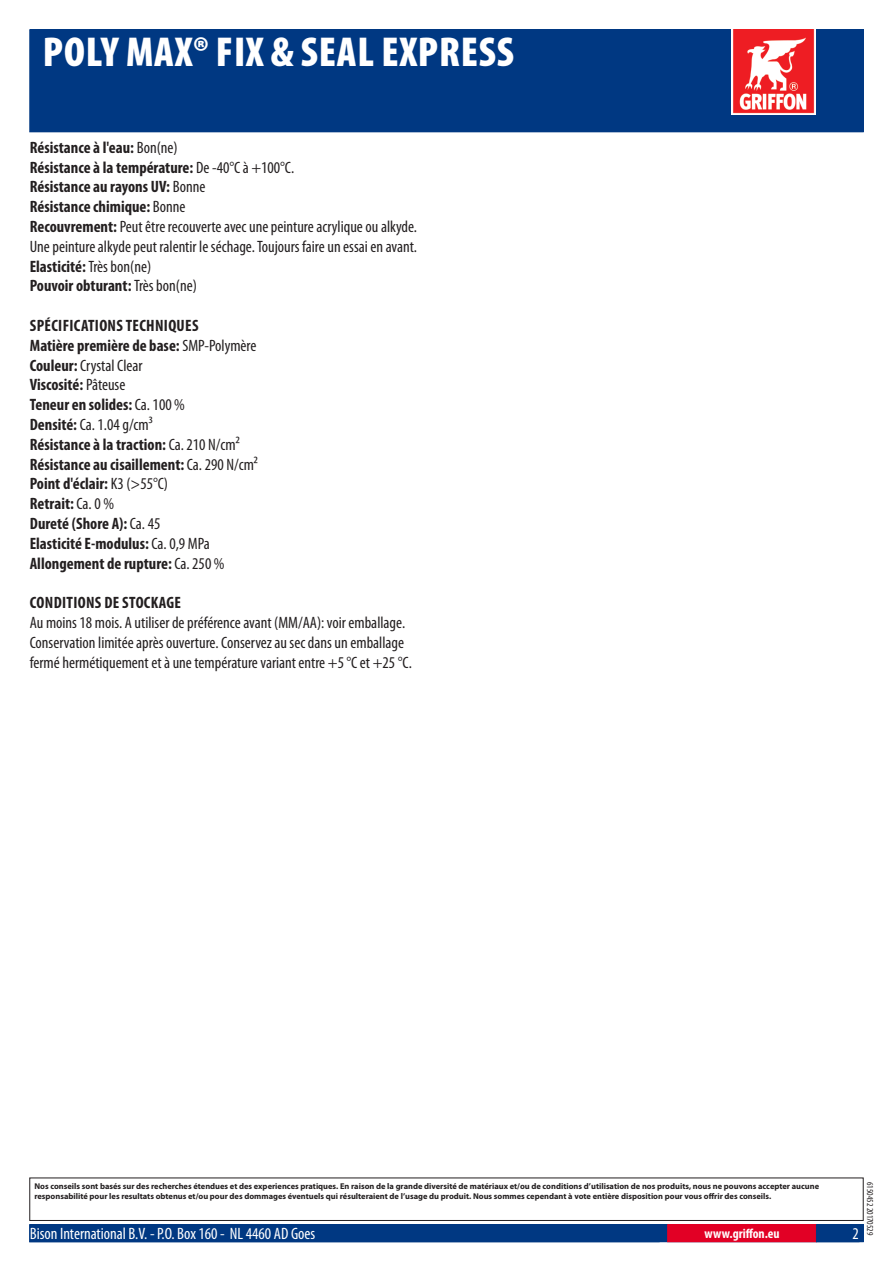
<style>
.page{position:relative;width:893px;height:1263px;background:#fff}
.page>*{position:absolute;margin:0;border:0;box-sizing:border-box;transform-origin:0 0}
.PageHeader{font:900 condensed 42px "Myriad Pro";letter-spacing:.02em;color:#fff}
.Regular{font:700 condensed 16.5px "Myriad Pro";color:#231f20}
.Regular-2{font:condensed 16.5px/19.8px "Myriad Pro";color:#231f20}
.ContactData{font:condensed 16.5px "Myriad Pro";color:#fff}
.Regular-3{font:700 condensed 16.5px "Myriad Pro";letter-spacing:.02em;color:#231f20}
.URL{font:700 condensed 13.5px "Myriad Pro";color:#fff}
.Revisie{font:condensed 9px "Myriad Pro";color:#231f20}
.Disclaimer{font:700 8.4px/10.1px "Myriad Pro";color:#231f20}
.s1{font-weight:400}
.s2{font-weight:700}
</style>
<div class="page">
<div style="left:30px;top:30px;width:833px;height:102px;background:#003882"></div>
<img style="left:731px;top:30px;width:85px;height:85px">
<div style="left:29px;top:1177px;width:835px;height:44px;border:1px solid #231f20"></div>
<div style="left:30px;top:1225px;width:833px;height:17px;background:#003882"></div>
<div style="left:29px;top:1224px;width:835px;height:18px;border:1px solid #003882"></div>
<div style="left:668px;top:1225px;width:148px;height:17px;background:#e20025"></div>
<div style="left:667px;top:1224px;width:150px;height:18px;border:1px solid #e20025"></div>
<p class="PageHeader" style="left:43px;top:25px;width:454px">POLY MAX® FIX &amp; SEAL EXPRESS</p>
<p class="Regular" style="left:30px;top:137px;width:149px">Résistance à l'eau: <span class="s1">Bon(ne)</span></p>
<p class="Regular" style="left:30px;top:157px;width:266px">Résistance à la température: <span class="s1">De -40°C à +1 00°C.</span></p>
<p class="Regular" style="left:30px;top:176px;width:177px">Résistance au rayons UV: <span class="s1">Bonne</span></p>
<p class="Regular" style="left:30px;top:196px;width:157px">Résistance chimique: <span class="s1">Bonne</span></p>
<p class="Regular-2" style="left:30px;top:216px;width:389px"><span class="s2">Recouvrement:</span> Peut être recouverte avec une peinture acrylique ou alkyde.<br>Une peinture alkyde peut ralentir le séchage. Toujours faire un essai en avant.</p>
<p class="Regular" style="left:30px;top:256px;width:123px">Elasticité: <span class="s1">Très bon(ne)</span></p>
<p class="Regular" style="left:30px;top:275px;width:169px">Pouvoir obturant: <span class="s1">Très bon(ne)</span></p>
<p class="Regular-3" style="left:30px;top:315px;width:169px">Spécifications techniques</p>
<p class="Regular" style="left:30px;top:335px;width:228px">Matière première de base: <span class="s1">SMP-Polymère</span></p>
<p class="Regular-2" style="left:30px;top:355px;width:114px"><span class="s2">Couleur:</span> Crystal Clear</p>
<p class="Regular" style="left:30px;top:374px;width:97px">Viscosité: <span class="s1">Pâteuse</span></p>
<p class="Regular" style="left:30px;top:394px;width:157px">Teneur en solides: <span class="s1">Ca. 1 00 %</span></p>
<p class="Regular-2" style="left:30px;top:414px;width:124px"><span class="s2">Densité:</span> Ca. 1 .04 g/cm³</p>
<p class="Regular" style="left:30px;top:434px;width:211px">Résistance à la traction: <span class="s1">Ca. 21 0 N/cm²</span></p>
<p class="Regular" style="left:30px;top:454px;width:230px">Résistance au cisaillement: <span class="s1">Ca. 290 N/cm²</span></p>
<p class="Regular" style="left:30px;top:473px;width:140px">Point d'éclair: <span class="s1">K3 (&gt;55°C)</span></p>
<p class="Regular" style="left:30px;top:493px;width:86px">Retrait: <span class="s1">Ca. 0 %</span></p>
<p class="Regular" style="left:30px;top:513px;width:132px">Dureté (Shore A): <span class="s1">Ca. 45</span></p>
<p class="Regular" style="left:30px;top:533px;width:182px">Elasticité E-modulus: <span class="s1">Ca. 0,9 MPa</span></p>
<p class="Regular" style="left:30px;top:553px;width:196px">Allongement de rupture: <span class="s1">Ca. 250 %</span></p>
<p class="Regular-3" style="left:30px;top:592px;width:153px">Conditions de stockage</p>
<p class="Regular-2" style="left:30px;top:612px;width:384px">Au moins 1 8 mois. A utiliser de préférence avant (MM/AA): voir emballage.<br>Conservation limitée après ouverture. Conservez au sec dans un emballage fermé hermétiquement et à une température variant entre +5 °C et +25 °C.</p>
<p class="Disclaimer" style="left:34px;top:1181px;width:786px">Nos conseils sont basés sur des recherches étendues et des experiences pratiques. En raison de la grande diversité de matériaux et/ou de conditions d’utilisation de nos produits, nous ne pouvons accepter aucune responsabilité pour les resultats obtenus et/ou pour des dommages éventuels qui résulteraient de l’usage du produit. Nous sommes cependant à vote entière disposition pour vous offrir des conseils.</p>
<p class="ContactData" style="left:30px;top:1224px;width:287px">Bison International B.V. - P.O. Box 1 60 - NL 4460 AD Goes</p>
<p class="URL" style="left:704px;top:1225px;width:77px">www.griffon.eu</p>
<p class="Revisie" style="left:875px;top:1182px;width:55px;rotate:90deg">61 50452 201 70529</p>
</div>
